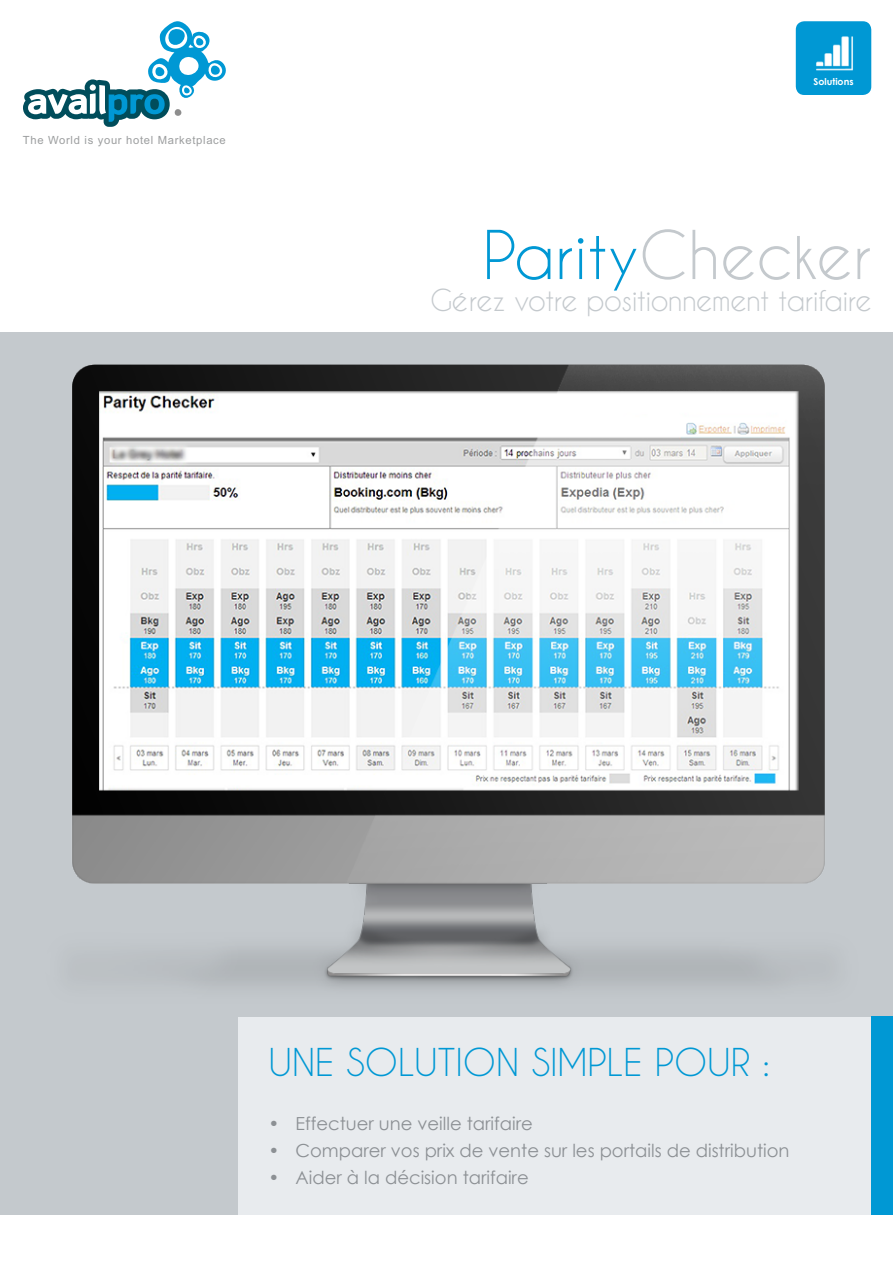
<style>
.page{position:relative;width:893px;height:1263px;background:#fff}
.page>*{position:absolute;margin:0;border:0;box-sizing:border-box;transform-origin:0 0}
.t1{font:63px "Caviar Dreams";color:#c4c9cd}
.t2{font:36px "Caviar Dreams";color:#0098d4}
.t3{font:28.5px "Caviar Dreams";letter-spacing:-.025em;color:#c4c9cd}
.t4{font:18px "Century Gothic";color:#8c9094}
.t5{font:11.25px "Arial";letter-spacing:.06em;color:#9c9e9f}
.t6{font:700 9.45px "Century Gothic";color:#fff}
.s1{color:#0098d4}
</style>
<div class="page">
<svg style="left:23px;top:21px;width:203px;height:106px"></svg>
<div style="left:239px;top:1017px;width:654px;height:197px;background:#e8ebee"></div>
<div style="left:871px;top:1016px;width:22px;height:198px;background:#0098d4"></div>
<div style="left:796px;top:21px;width:75px;height:74px;background:#0098d4;border-radius:9px"></div>
<img style="left:816px;top:36px;width:37px;height:35px">
<img style="left:0;top:332px;width:893px;height:684px">
<p class="t5" style="left:23px;top:132px;width:204px">The World is your hotel Marketplace</p>
<p class="t6" style="left:813px;top:75px;width:42px">Solutions</p>
<p class="t1" style="left:482px;top:219px;width:390px"><span class="s1">Parity</span>Checker</p>
<p class="t3" style="left:430px;top:284px;width:443px">Gérez votre positionnement tarifaire</p>
<p class="t2" style="left:268px;top:1041px;width:503px">UNE SOLUTION SIMPLE POUR :</p>
<p class="t4" style="left:268px;top:1111px;width:266px">• Effectuer une veille tarifaire</p>
<p class="t4" style="left:268px;top:1138px;width:522px">• Comparer vos prix de vente sur les portails de distribution</p>
<p class="t4" style="left:268px;top:1165px;width:262px">• Aider à la décision tarifaire</p>
</div>
